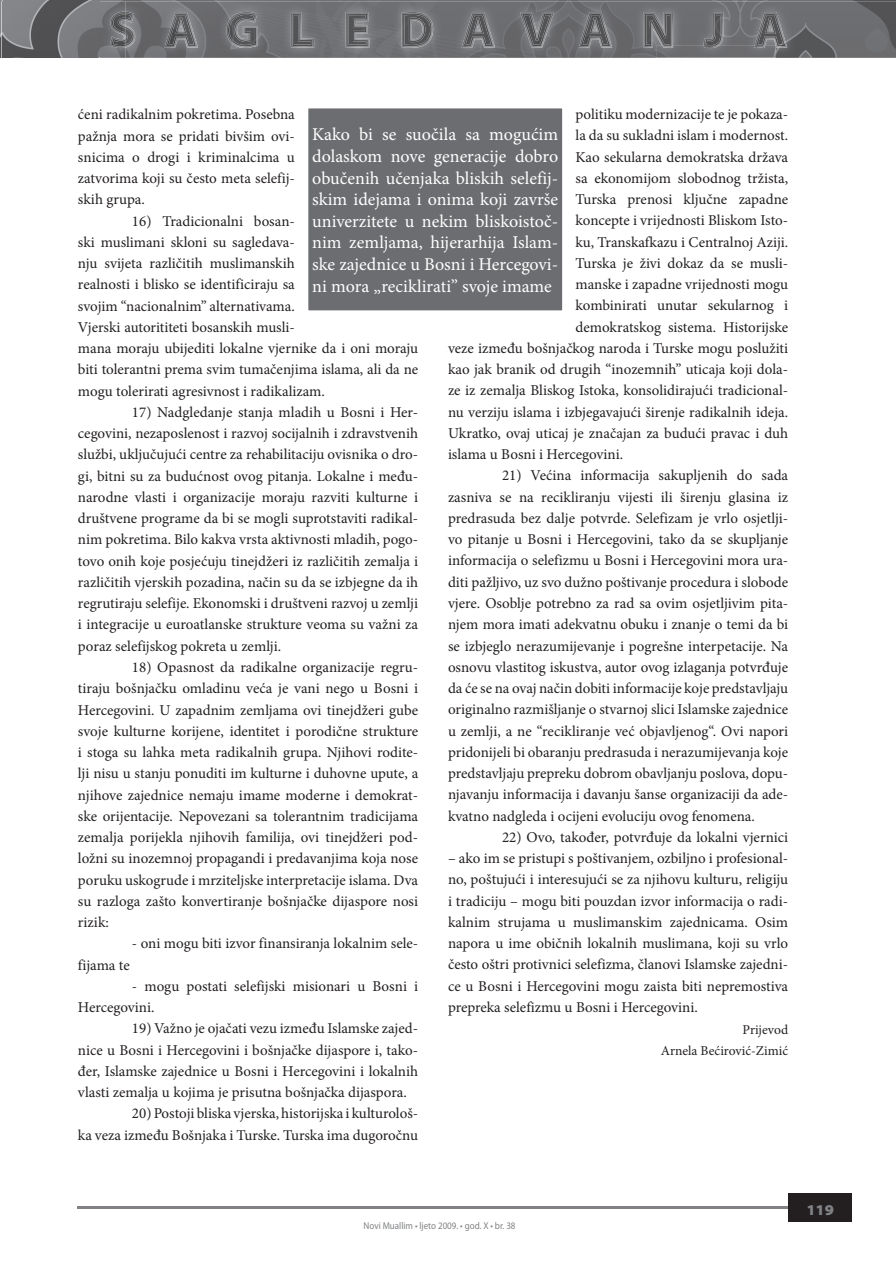
<style>
.page{position:relative;width:896px;height:1266px;background:#fff}
.page>*{position:absolute;margin:0;border:0;box-sizing:border-box;transform-origin:0 0}
.t1{font:18px/21.6px "Minion Pro";color:#fff;text-align:justify}
.t2{font:15px/21.3px "Minion Pro";color:#231f20;text-align:justify}
.t3{font:900 semi-expanded 15px "Myriad Pro";color:#808285}
.t4{font:13.5px/21.3px "Minion Pro";color:#231f20;text-align:right}
.t5{font:9.9px "Myriad Pro";color:#808285;scale:.91 1}
</style>
<div class="page">
<img style="left:1px;top:1px;width:2px;height:57px">
<img style="left:0;top:2px;width:1px;height:56px">
<img style="left:3px;top:0;width:890px;height:1px">
<img style="left:3px;top:1px;width:96px;height:57px">
<img style="left:99px;top:1px;width:797px;height:57px">
<img style="left:656px;top:46px;width:120px;height:11px">
<img style="left:198px;top:21px;width:556px;height:18px">
<img style="left:110px;top:12px;width:25px;height:36px">
<img style="left:226px;top:12px;width:32px;height:36px">
<img style="left:401px;top:12px;width:32px;height:36px">
<img style="left:754px;top:12px;width:33px;height:36px">
<img style="left:703px;top:12px;width:20px;height:34px">
<img style="left:643px;top:12px;width:30px;height:36px">
<img style="left:579px;top:12px;width:33px;height:36px">
<img style="left:520px;top:12px;width:34px;height:36px">
<img style="left:461px;top:12px;width:34px;height:36px">
<img style="left:346px;top:12px;width:23px;height:36px">
<img style="left:291px;top:12px;width:23px;height:36px">
<img style="left:164px;top:12px;width:34px;height:36px">
<img style="left:111px;top:13px;width:23px;height:34px">
<img style="left:228px;top:13px;width:28px;height:33px">
<img style="left:403px;top:13px;width:29px;height:33px">
<img style="left:756px;top:14px;width:29px;height:32px">
<svg style="left:754px;top:46px;width:11px;height:2px"></svg>
<img style="left:705px;top:14px;width:17px;height:32px">
<svg style="left:703px;top:46px;width:15px;height:2px"></svg>
<img style="left:645px;top:14px;width:26px;height:32px">
<svg style="left:662px;top:46px;width:11px;height:2px"></svg>
<img style="left:581px;top:14px;width:29px;height:32px">
<img style="left:522px;top:14px;width:30px;height:32px">
<img style="left:464px;top:14px;width:29px;height:32px">
<img style="left:347px;top:14px;width:21px;height:32px">
<img style="left:292px;top:14px;width:21px;height:32px">
<img style="left:166px;top:14px;width:30px;height:32px">
<img style="left:409px;top:18px;width:16px;height:24px">
<img style="left:765px;top:18px;width:11px;height:16px">
<img style="left:590px;top:18px;width:11px;height:16px">
<img style="left:472px;top:18px;width:12px;height:16px">
<img style="left:175px;top:18px;width:12px;height:16px">
<div style="left:788px;top:1194px;width:64px;height:28px;background:#231f20"></div>
<hr style="left:77px;top:1207px;width:710px;height:2px;background:#808285">
<div style="left:308px;top:108px;width:255px;height:203px;background:#6c6d70"></div>
<div style="left:308px;top:108px;width:255px;height:203px;border:1px solid #fff"></div>
<p class="t2" style="left:575px;top:104px;width:214px">politiku modernizacije te je pokaza-</p>
<p class="t2" style="left:575px;top:125px;width:214px">la da su sukladni islam i modernost.</p>
<p class="t2" style="left:575px;top:146px;width:214px">Kao sekularna demokratska država</p>
<p class="t2" style="left:575px;top:167px;width:214px">sa ekonomijom slobodnog tržista,</p>
<p class="t2" style="left:575px;top:189px;width:214px">Turska prenosi ključne zapadne</p>
<p class="t2" style="left:575px;top:210px;width:214px">koncepte i vrijednosti Bliskom Isto-</p>
<p class="t2" style="left:575px;top:231px;width:214px">ku, Transkafkazu i Centralnoj Aziji.</p>
<p class="t2" style="left:575px;top:252px;width:214px">Turska je živi dokaz da se musli-</p>
<p class="t2" style="left:575px;top:274px;width:214px">manske i zapadne vrijednosti mogu</p>
<p class="t2" style="left:575px;top:295px;width:214px">kombinirati unutar sekularnog i</p>
<p class="t2" style="left:575px;top:316px;width:214px">demokratskog sistema. Historijske</p>
<p class="t2" style="left:448px;top:337px;width:342px">veze između bošnjačkog naroda i Turske mogu poslužiti</p>
<p class="t2" style="left:448px;top:359px;width:342px">kao jak branik od drugih “inozemnih” uticaja koji dola-</p>
<p class="t2" style="left:448px;top:380px;width:342px">ze iz zemalja Bliskog Istoka, konsolidirajući tradicional-</p>
<p class="t2" style="left:448px;top:401px;width:342px">nu verziju islama i izbjegavajući širenje radikalnih ideja.</p>
<p class="t2" style="left:448px;top:422px;width:342px">Ukratko, ovaj uticaj je značajan za budući pravac i duh</p>
<p class="t2" style="left:448px;top:444px;width:177px">islama u Bosni i Hercegovini.</p>
<p class="t2" style="left:448px;top:465px;width:342px;text-indent:54px">21) Većina informacija sakupljenih do sada zasniva se na recikliranju vijesti ili širenju glasina iz predrasuda bez dalje potvrde. Selefizam je vrlo osjetlji&shy;vo pitanje u Bosni i Hercegovini, tako da se skupljanje informacija o selefizmu u Bosni i Hercegovini mora ura&shy;diti pažljivo, uz svo dužno poštivanje procedura i slobode vjere. Osoblje potrebno za rad sa ovim osjetljivim pita&shy;njem mora imati adekvatnu obuku i znanje o temi da bi se izbjeglo nerazumijevanje i pogrešne interpetacije. Na osnovu vlastitog iskustva, autor ovog izlaganja potvrđuje da će se na ovaj način dobiti informacije koje predstavljaju originalno razmišljanje o stvarnoj slici Islamske zajednice u zemlji, a ne “recikliranje već objavljenog“. Ovi napori pridonijeli bi obaranju predrasuda i nerazumijevanja koje predstavljaju prepreku dobrom obavljanju poslova, dopu&shy;njavanju informacija i davanju šanse organizaciji da ade&shy;kvatno nadgleda i ocijeni evoluciju ovog fenomena.</p>
<p class="t2" style="left:502px;top:826px;width:288px">22) Ovo, također, potvrđuje da lokalni vjernici</p>
<p class="t2" style="left:448px;top:848px;width:342px">– ako im se pristupi s poštivanjem, ozbiljno i profesional&shy;no, poštujući i interesujući se za njihovu kulturu, religiju i tradiciju – mogu biti pouzdan izvor informacija o radi&shy;kalnim strujama u muslimanskim zajednicama. Osim napora u ime običnih lokalnih muslimana, koji su vrlo često oštri protivnici selefizma, članovi Islamske zajedni&shy;ce u Bosni i Hercegovini mogu zaista biti nepremostiva prepreka selefizmu u Bosni i Hercegovini.</p>
<p class="t4" style="left:661px;top:1019px;width:129px">Prijevod<br>Arnela Bećirović-Zimić</p>
<p class="t2" style="left:78px;top:104px;width:218px">ćeni radikalnim pokretima. Posebna pažnja mora se pridati bivšim ovi&shy;snicima o drogi i kriminalcima u zatvorima koji su često meta selefij&shy;skih grupa.</p>
<p class="t2" style="left:78px;top:210px;width:342px;text-align:left;text-indent:54px">16) Tradicionalni bosan-<br>ski muslimani skloni su sagledava-<br>nju svijeta različitih muslimanskih<br>realnosti i blisko se identificiraju sa<br>svojim “nacionalnim” alternativama.<br>Vjerski autorititeti bosanskih musli-<br>mana moraju ubijediti lokalne vjernike da i oni moraju biti tolerantni prema svim tumačenjima islama, ali da ne mogu tolerirati agresivnost i radikalizam.</p>
<p class="t2" style="left:78px;top:401px;width:342px;text-indent:54px">17) Nadgledanje stanja mladih u Bosni i Her&shy;cegovini, nezaposlenost i razvoj socijalnih i zdravstvenih službi, uključujući centre za rehabilitaciju ovisnika o dro&shy;gi, bitni su za budućnost ovog pitanja. Lokalne i među&shy;narodne vlasti i organizacije moraju razviti kulturne i društvene programe da bi se mogli suprotstaviti radikal&shy;nim pokretima. Bilo kakva vrsta aktivnosti mladih, pogo&shy;tovo onih koje posjećuju tinejdžeri iz različitih zemalja i različitih vjerskih pozadina, način su da se izbjegne da ih regrutiraju selefije. Ekonomski i društveni razvoj u zemlji i integracije u euroatlanske strukture veoma su važni za poraz selefijskog pokreta u zemlji.</p>
<p class="t2" style="left:78px;top:657px;width:342px;text-indent:54px">18) Opasnost da radikalne organizacije regru&shy;tiraju bošnjačku omladinu veća je vani nego u Bosni i Hercegovini. U zapadnim zemljama ovi tinejdžeri gube svoje kulturne korijene, identitet i porodične strukture i stoga su lahka meta radikalnih grupa. Njihovi rodite&shy;lji nisu u stanju ponuditi im kulturne i duhovne upute, a njihove zajednice nemaju imame moderne i demokrat&shy;ske orijentacije. Nepovezani sa tolerantnim tradicijama zemalja porijekla njihovih familija, ovi tinejdžeri pod&shy;ložni su inozemnoj propagandi i predavanjima koja nose poruku uskogrude i mrziteljske interpretacije islama. Dva su razloga zašto konvertiranje bošnjačke dijaspore nosi rizik:</p>
<p class="t2" style="left:132px;top:933px;width:288px">- oni mogu biti izvor finansiranja lokalnim sele-</p>
<p class="t2" style="left:78px;top:954px;width:53px">fijama te</p>
<p class="t2" style="left:78px;top:975px;width:342px;text-indent:54px">- mogu postati selefijski misionari u Bosni i<br>Hercegovini.</p>
<p class="t2" style="left:78px;top:1018px;width:342px;text-indent:54px">19) Važno je ojačati vezu između Islamske zajed&shy;nice u Bosni i Hercegovini i bošnjačke dijaspore i, tako&shy;đer, Islamske zajednice u Bosni i Hercegovini i lokalnih vlasti zemalja u kojima je prisutna bošnjačka dijaspora.</p>
<p class="t2" style="left:78px;top:1103px;width:342px;text-align:right">20) Postoji bliska vjerska, historijska i kulturološ-<br>ka veza između Bošnjaka i Turske. Turska ima dugoročnu</p>
<p class="t1" style="left:312px;top:124px;width:247px">Kako bi se suočila sa mogućim dolaskom nove generacije dobro obučenih učenjaka bliskih selefij&shy;skim idejama i onima koji završe univerzitete u nekim bliskoistoč&shy;nim zemljama, hijerarhija Islam&shy;ske zajednice u Bosni i Hercegovi&shy;ni mora „reciklirati” svoje imame</p>
<p class="t5" style="left:364px;top:1220px;width:169px">Novi Muallim • ljeto 2009. • god. X • br. 38</p>
<p class="t3" style="left:806px;top:1201px;width:29px">119</p>
</div>
